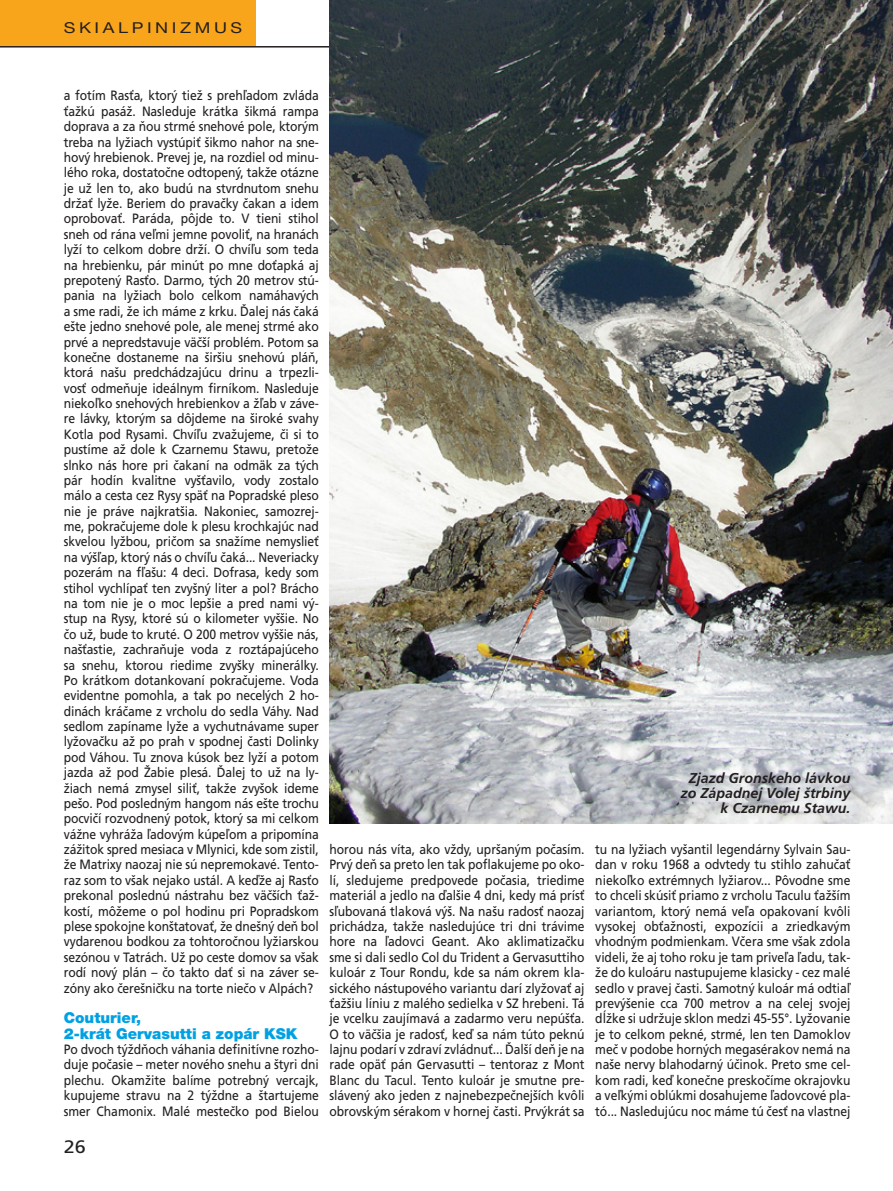
<style>
.page{position:relative;width:893px;height:1191px;background:#fff}
.page>*{position:absolute;margin:0;border:0;box-sizing:border-box;transform-origin:0 0}
.t1{font:18px "Frutiger CE";color:#231f20;scale:1.1 1}
.medzititul{font:900 15px/15.3px "Helvetica Neue LT Pro";color:#00a1e3}
.t2{font:15px "Helvetica Neue LT Pro";letter-spacing:.2em;color:#231f20;scale:1.2 1}
.foto{font:italic 700 14.25px/15px "Frutiger CE";color:#231f20;text-align:right}
.t3{font:13.5px/15.3px "Frutiger CE";letter-spacing:-.005em;color:#231f20;text-align:justify;scale:.9 1}
</style>
<div class="page">
<div style="left:0;top:0;width:255px;height:46px;background:#f9a51b"></div>
<hr style="left:0;top:46px;width:893px;height:2px;background:#231f20">
<img style="left:330px;top:0;width:563px;height:823px">
<p class="t2" style="left:64px;top:19px;width:150px">SKIALPINIZMUS</p>
<p class="t3" style="left:64px;top:88px;width:285px">a fotím Rasťa, ktorý tiež s prehľadom zvláda ťažkú pasáž. Nasleduje krátka šikmá rampa doprava a za ňou strmé snehové pole, ktorým treba na lyžiach vystúpiť šikmo nahor na sne&shy;hový hrebienok. Prevej je, na rozdiel od minu&shy;lého roka, dostatočne odtopený, takže otázne je už len to, ako budú na stvrdnutom snehu držať lyže. Beriem do pravačky čakan a idem oprobovať. Paráda, pôjde to. V tieni stihol sneh od rána veľmi jemne povoliť, na hranách lyží to celkom dobre drží. O chvíľu som teda na hrebienku, pár minút po mne doťapká aj prepotený Rasťo. Darmo, tých 20 metrov stú&shy;pania na lyžiach bolo celkom namáhavých a sme radi, že ich máme z krku. Ďalej nás čaká ešte jedno snehové pole, ale menej strmé ako prvé a nepredstavuje väčší problém. Potom sa konečne dostaneme na širšiu snehovú pláň, ktorá našu predchádzajúcu drinu a trpezli&shy;vosť odmeňuje ideálnym firníkom. Nasleduje niekoľko snehových hrebienkov a žľab v záve&shy;re lávky, ktorým sa dôjdeme na široké svahy Kotla pod Rysami. Chvíľu zvažujeme, či si to pustíme až dole k Czarnemu Stawu, pretože slnko nás hore pri čakaní na odmäk za tých pár hodín kvalitne vyšťavilo, vody zostalo málo a cesta cez Rysy späť na Popradské pleso nie je práve najkratšia. Nakoniec, samozrej&shy;me, pokračujeme dole k plesu krochkajúc nad skvelou lyžbou, pričom sa snažíme nemyslieť na výšľap, ktorý nás o chvíľu čaká... Neveriacky pozerám na fľašu: 4 deci. Dofrasa, kedy som stihol vychlípať ten zvyšný liter a pol? Brácho na tom nie je o moc lepšie a pred nami vý&shy;stup na Rysy, ktoré sú o kilometer vyššie. No čo už, bude to kruté. O 200 metrov vyššie nás, našťastie, zachraňuje voda z roztápajúceho sa snehu, ktorou riedime zvyšky minerálky.<br>Po krátkom dotankovaní pokračujeme. Voda evidentne pomohla, a tak po necelých 2 ho&shy;dinách kráčame z vrcholu do sedla Váhy. Nad sedlom zapíname lyže a vychutnávame super lyžovačku až po prah v spodnej časti Dolinky pod Váhou. Tu znova kúsok bez lyží a potom jazda až pod Žabie plesá. Ďalej to už na ly&shy;žiach nemá zmysel siliť, takže zvyšok ideme pešo. Pod posledným hangom nás ešte trochu pocvičí rozvodnený potok, ktorý sa mi celkom vážne vyhráža ľadovým kúpeľom a pripomína zážitok spred mesiaca v Mlynici, kde som zistil, že Matrixy naozaj nie sú nepremokavé. Tento&shy;raz som to však nejako ustál. A keďže aj Rasťo prekonal poslednú nástrahu bez väčších ťaž&shy;kostí, môžeme o pol hodinu pri Popradskom plese spokojne konštatovať, že dnešný deň bol vydarenou bodkou za tohtoročnou lyžiarskou sezónou v Tatrách. Už po ceste domov sa však rodí nový plán – čo takto dať si na záver se&shy;zóny ako čerešničku na torte niečo v Alpách?</p>
<p class="medzititul" style="left:64px;top:1010px;width:235px">Couturier,<br>2-krát Gervasutti a zopár KSK</p>
<p class="t3" style="left:64px;top:1041px;width:285px">Po dvoch týždňoch váhania definitívne rozho&shy;duje počasie – meter nového snehu a štyri dni plechu. Okamžite balíme potrebný vercajk, kupujeme stravu na 2 týždne a štartujeme smer Chamonix. Malé mestečko pod Bielou</p>
<h1 class="t1" style="left:64px;top:1135px;width:22px">26</h1>
<p class="foto" style="left:681px;top:770px;width:171px">Zjazd Gronskeho lávkou zo Západnej Volej štrbiny k Czarnemu Stawu.</p>
<p class="t3" style="left:330px;top:841px;width:285px">horou nás víta, ako vždy, upršaným počasím.<br>Prvý deň sa preto len tak poflakujeme po oko&shy;lí, sledujeme predpovede počasia, triedime materiál a jedlo na ďalšie 4 dni, kedy má prísť sľubovaná tlaková výš. Na našu radosť naozaj prichádza, takže nasledujúce tri dni trávime hore na ľadovci Geant. Ako aklimatizačku sme si dali sedlo Col du Trident a Gervasuttiho kuloár z Tour Rondu, kde sa nám okrem kla&shy;sického nástupového variantu darí zlyžovať aj ťažšiu líniu z malého sedielka v SZ hrebeni. Tá je vcelku zaujímavá a zadarmo veru nepúšťa.<br>O to väčšia je radosť, keď sa nám túto peknú lajnu podarí v zdraví zvládnuť... Ďalší deň je na rade opäť pán Gervasutti – tentoraz z Mont Blanc du Tacul. Tento kuloár je smutne pre&shy;slávený ako jeden z najnebezpečnejších kvôli obrovským sérakom v hornej časti. Prvýkrát sa</p>
<p class="t3" style="left:595px;top:841px;width:285px">tu na lyžiach vyšantil legendárny Sylvain Sau&shy;dan v roku 1968 a odvtedy tu stihlo zahučať niekoľko extrémnych lyžiarov... Pôvodne sme to chceli skúsiť priamo z vrcholu Taculu ťažším variantom, ktorý nemá veľa opakovaní kvôli vysokej obťažnosti, expozícii a zriedkavým vhodným podmienkam. Včera sme však zdola videli, že aj toho roku je tam priveľa ľadu, tak&shy;že do kuloáru nastupujeme klasicky - cez malé sedlo v pravej časti. Samotný kuloár má odtiaľ prevýšenie cca 700 metrov a na celej svojej dĺžke si udržuje sklon medzi 45-55°. Lyžovanie je to celkom pekné, strmé, len ten Damoklov meč v podobe horných megasérakov nemá na naše nervy blahodarný účinok. Preto sme cel&shy;kom radi, keď konečne preskočíme okrajovku a veľkými oblúkmi dosahujeme ľadovcové pla&shy;tó... Nasledujúcu noc máme tú česť na vlastnej</p>
</div>
